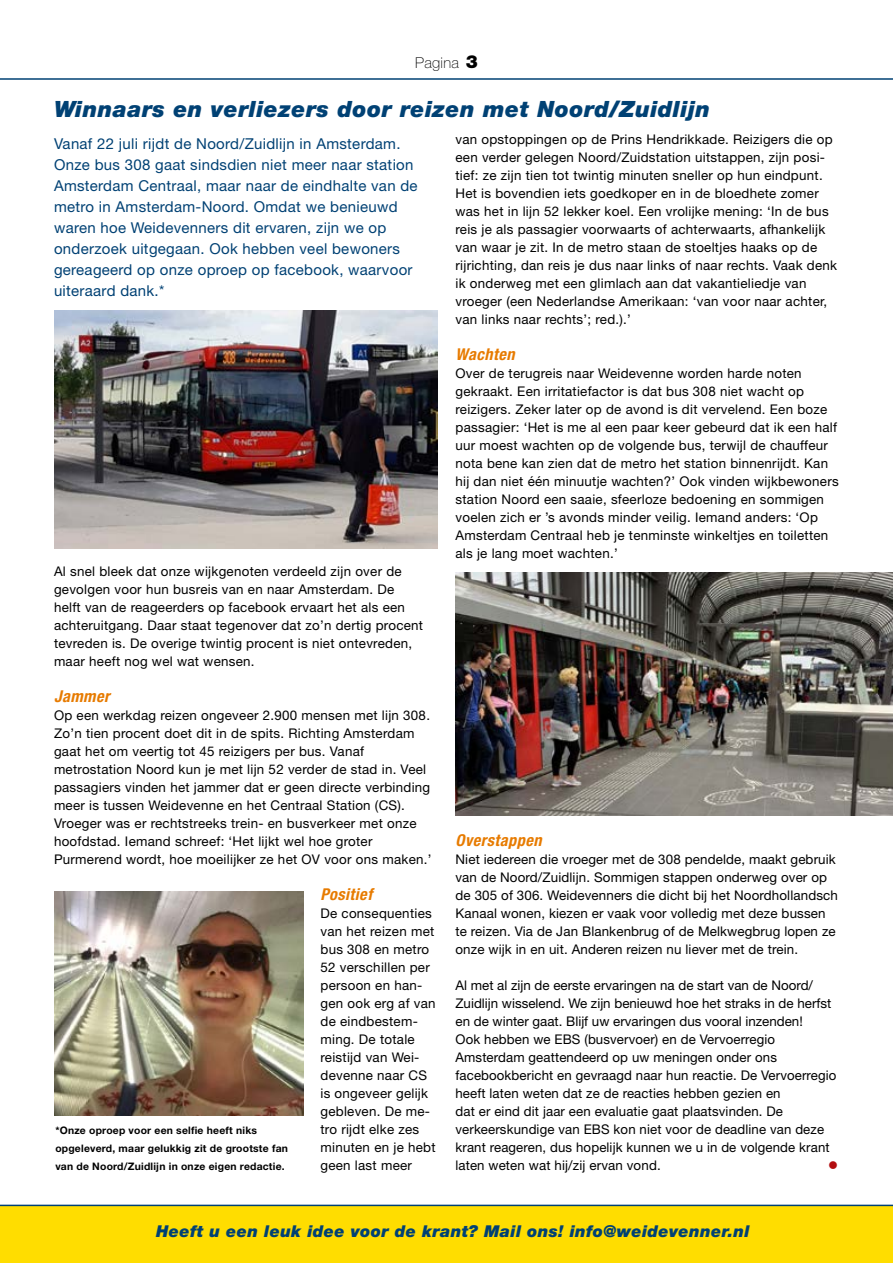
<style>
.page{position:relative;width:893px;height:1263px;background:#fff}
.page>*{position:absolute;margin:0;border:0;box-sizing:border-box;transform-origin:0 0}
.H1__Kop{font:italic 900 22.5px "Helvetica Neue";letter-spacing:.02em;color:#004174}
.t1{font:italic 900 16.35px "Helvetica Neue";letter-spacing:.02em;color:#004174}
.H2__Subkop{font:italic 700 condensed 16.35px "Helvetica Neue";letter-spacing:.03em;color:#e77b00}
.H__Introtekst{font:15px/21px "Helvetica Neue";letter-spacing:.02em;color:#004174}
.t2{font:100 15px "Helvetica Neue";letter-spacing:.02em;color:#000}
.P__Tekst_plat{font:13.35px/18px "Helvetica Neue";letter-spacing:.02em;color:#000}
.P__Tekst_plat-2{font:13.35px/18px "Helvetica Neue";color:#000}
.P__Tekst_plat-3{font:13.35px "Wingdings";color:#b20e10}
.P__Fotobijschrift{font:700 10.35px/18px "Helvetica Neue";letter-spacing:.02em;color:#000}
.s1{font-weight:900;font-size:18px}
</style>
<div class="page">
<hr style="left:0;top:78px;width:893px;height:2px;background:#004174">
<div style="left:0;top:1206px;width:893px;height:57px;background:#fd0"></div>
<hr style="left:0;top:1205px;width:893px;height:1px;background:#004174">
<img style="left:54px;top:310px;width:383px;height:238px">
<img style="left:54px;top:892px;width:249px;height:223px">
<img style="left:455px;top:572px;width:438px;height:243px">
<p class="t2" style="left:415px;top:54px;width:64px">Pagina <span class="s1">3</span></p>
<h1 class="H1__Kop" style="left:54px;top:96px;width:658px">Winnaars en verliezers door reizen met Noord/Zuidlijn</h1>
<p class="H__Introtekst" style="left:54px;top:132px;width:365px">Vanaf 22 juli rijdt de Noord/Zuidlijn in Amsterdam.<br>Onze bus 308 gaat sindsdien niet meer naar station Amsterdam Centraal, maar naar de eindhalte van de metro in Amsterdam-Noord. Omdat we benieuwd waren hoe Weidevenners dit ervaren, zijn we op onderzoek uitgegaan. Ook hebben veel bewoners gereageerd op onze oproep op facebook, waarvoor uiteraard dank.*</p>
<p class="P__Tekst_plat" style="left:54px;top:562px;width:371px">Al snel bleek dat onze wijkgenoten verdeeld zijn over de gevolgen voor hun busreis van en naar Amsterdam. De helft van de reageerders op facebook ervaart het als een achteruitgang. Daar staat tegenover dat zo’n dertig procent tevreden is. De overige twintig procent is niet ontevreden, maar heeft nog wel wat wensen.</p>
<h2 class="H2__Subkop" style="left:54px;top:686px;width:57px">Jammer</h2>
<p class="P__Tekst_plat" style="left:54px;top:706px;width:379px">Op een werkdag reizen ongeveer 2.900 mensen met lijn 308.<br>Zo’n tien procent doet dit in de spits. Richting Amsterdam gaat het om veertig tot 45 reizigers per bus. Vanaf metrostation Noord kun je met lijn 52 verder de stad in. Veel passagiers vinden het jammer dat er geen directe verbinding meer is tussen Weidevenne en het Centraal Station (CS).<br>Vroeger was er rechtstreeks trein- en busverkeer met onze hoofdstad. Iemand schreef: ‘Het lijkt wel hoe groter Purmerend wordt, hoe moeilijker ze het OV voor ons maken.’</p>
<h2 class="H2__Subkop" style="left:320px;top:884px;width:53px">Positief</h2>
<p class="P__Tekst_plat" style="left:320px;top:904px;width:117px">De consequenties van het reizen met bus 308 en metro<br>52 verschillen per persoon en han&shy;gen ook erg af van de eindbestem&shy;ming. De totale reistijd van Wei&shy;devenne naar CS is ongeveer gelijk gebleven. De me&shy;tro rijdt elke zes minuten en je hebt geen last meer</p>
<p class="P__Fotobijschrift" style="left:55px;top:1121px;width:234px">*Onze oproep voor een selfie heeft niks opgeleverd, maar gelukkig zit de grootste fan van de Noord/Zuidlijn in onze eigen redactie.</p>
<p class="P__Tekst_plat" style="left:455px;top:130px;width:383px">van opstoppingen op de Prins Hendrikkade. Reizigers die op een verder gelegen Noord/Zuidstation uitstappen, zijn posi&shy;tief: ze zijn tien tot twintig minuten sneller op hun eindpunt.<br>Het is bovendien iets goedkoper en in de bloedhete zomer was het in lijn 52 lekker koel. Een vrolijke mening: ‘In de bus reis je als passagier voorwaarts of achterwaarts, afhankelijk van waar je zit. In de metro staan de stoeltjes haaks op de rijrichting, dan reis je dus naar links of naar rechts. Vaak denk ik onderweg met een glimlach aan dat vakantieliedje van vroeger (een Nederlandse Amerikaan: ‘van voor naar achter, van links naar rechts’; red.).’</p>
<h2 class="H2__Subkop" style="left:455px;top:344px;width:61px">Wachten</h2>
<p class="P__Tekst_plat" style="left:455px;top:364px;width:385px">Over de terugreis naar Weidevenne worden harde noten gekraakt. Een irritatiefactor is dat bus 308 niet wacht op reizigers. Zeker later op de avond is dit vervelend. Een boze passagier: ‘Het is me al een paar keer gebeurd dat ik een half uur moest wachten op de volgende bus, terwijl de chauffeur nota bene kan zien dat de metro het station binnenrijdt. Kan hij dan niet één minuutje wachten?’ Ook vinden wijkbewoners station Noord een saaie, sfeerloze bedoening en sommigen voelen zich er ’s avonds minder veilig. Iemand anders: ‘Op Amsterdam Centraal heb je tenminste winkeltjes en toiletten als je lang moet wachten.’</p>
<h2 class="H2__Subkop" style="left:455px;top:830px;width:88px">Overstappen</h2>
<p class="P__Tekst_plat" style="left:455px;top:850px;width:384px">Niet iedereen die vroeger met de 308 pendelde, maakt gebruik van de Noord/Zuidlijn. Sommigen stappen onderweg over op de 305 of 306. Weidevenners die dicht bij het Noordhollandsch Kanaal wonen, kiezen er vaak voor volledig met deze bussen te reizen. Via de Jan Blankenbrug of de Melkwegbrug lopen ze onze wijk in en uit. Anderen reizen nu liever met de trein.</p>
<p class="P__Tekst_plat-2" style="left:455px;top:976px;width:377px">Al met al zijn de eerste ervaringen na de start van de Noord/<br>Zuidlijn wisselend. We zijn benieuwd hoe het straks in de herfst en de winter gaat. Blijf uw ervaringen dus vooral inzenden!</p>
<p class="P__Tekst_plat" style="left:455px;top:1030px;width:382px">Ook hebben we EBS (busvervoer) en de Vervoerregio Amsterdam geattendeerd op uw meningen onder ons facebookbericht en gevraagd naar hun reactie. De Vervoerregio heeft laten weten dat ze de reacties hebben gezien en<br>dat er eind dit jaar een evaluatie gaat plaatsvinden. De verkeerskundige van EBS kon niet voor de deadline van deze krant reageren, dus hopelijk kunnen we u in de volgende krant laten weten wat hij/zij ervan vond.</p>
<p class="P__Tekst_plat-3" style="left:828px;top:1158px;width:11px">●</p>
<p class="t1" style="left:156px;top:1221px;width:595px">Heeft u een leuk idee voor de krant? Mail ons! info@weidevenner.nl</p>
</div>
